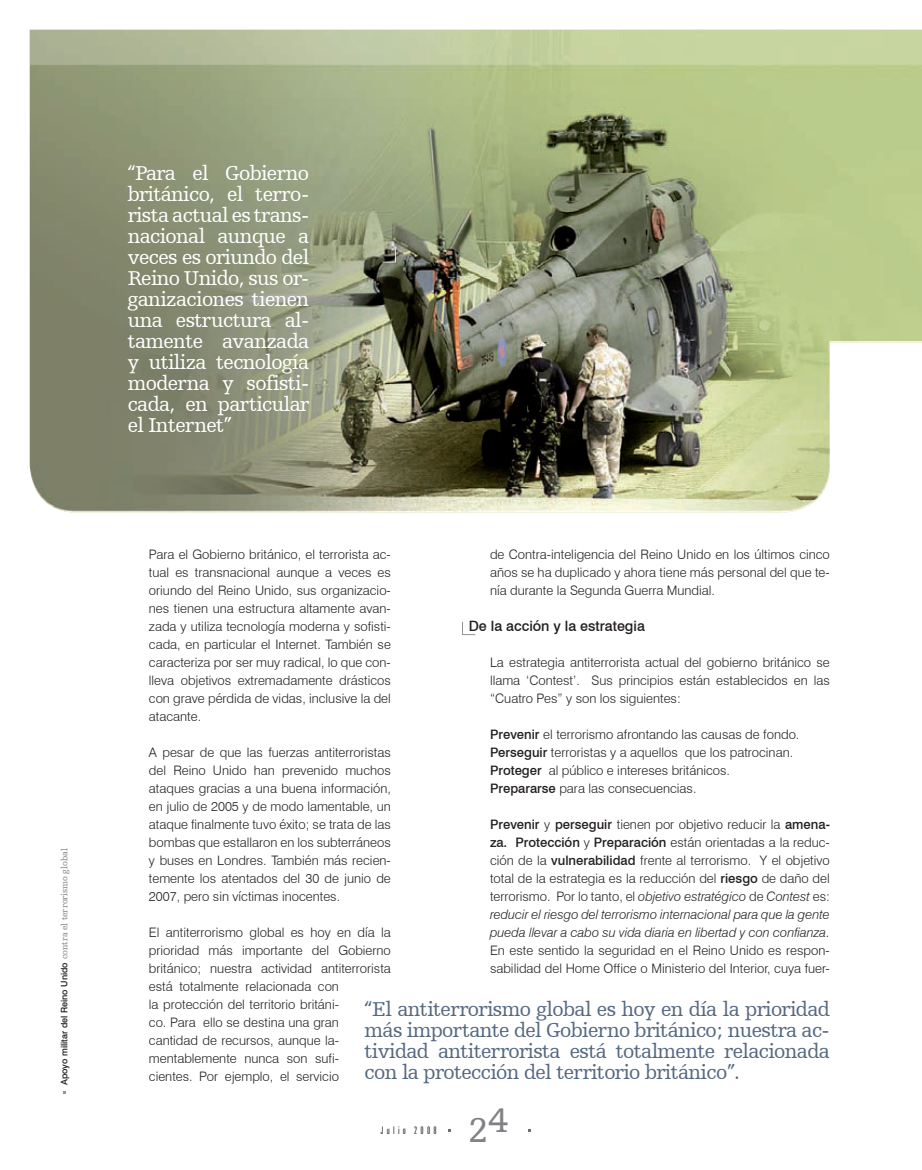
<style>
.page{position:relative;width:922px;height:1170px;background:#fff}
.page>*{position:absolute;margin:0;border:0;box-sizing:border-box;transform-origin:0 0}
.t1{font:36px "Humanist Slabserif 712 BT";color:#808285}
.t2{font:21px/21px "Humanist Slabserif 712 BT";letter-spacing:-.03em;color:#fff;text-align:justify}
.t3{font:21px/21px "Humanist Slabserif 712 BT";letter-spacing:-.03em;color:#556981;text-align:justify}
.t4{font:500 14.25px "Swiss 721 BT";color:#231f20}
.t5{font:300 13.05px/18px "Swiss 721 BT";color:#231f20;text-align:justify}
.t6{font:300 extra-condensed 10.5px "Zurich BT";letter-spacing:.31em;color:#231f20}
.t7{font:500 9px "Swiss 721 BT";color:#231f20}
.s1{font-family:"Humanist Slabserif 712 BT";font-weight:400;color:#808285}
.s2{font-weight:500}
.s3{font-style:italic}
</style>
<div class="page">
<img style="left:30px;top:30px;width:750px;height:482px">
<img style="left:780px;top:351px;width:49px;height:161px">
<svg style="left:462px;top:622px;width:13px;height:13px"></svg>
<svg style="left:382px;top:249px;width:13px;height:13px"></svg>
<p class="t7" style="left:59px;top:1085px;width:238px;rotate:-90deg">Apoyo militar del Reino Unido <span class="s1">contra el terrorismo global</span></p>
<p class="t2" style="left:128px;top:162px;width:183px">“Para el Gobierno británico, el terro&shy;rista actual es trans&shy;nacional aunque a veces es oriundo del Reino Unido, sus or&shy;ganizaciones tienen una estructura al&shy;tamente avanzada y utiliza tecnología moderna y sofisti&shy;cada, en particular el Internet”</p>
<p class="t5" style="left:490px;top:545px;width:341px">de Contra-inteligencia del Reino Unido en los últimos cinco años se ha duplicado y ahora tiene más personal del que te&shy;nía durante la Segunda Guerra Mundial.</p>
<p class="t4" style="left:468px;top:617px;width:177px">De la acción y la estrategia</p>
<p class="t5" style="left:490px;top:653px;width:341px">La estrategia antiterrorista actual del gobierno británico se llama ‘Contest’. Sus principios están establecidos en las “Cuatro Pes” y son los siguientes:</p>
<p class="t5" style="left:490px;top:725px;width:311px;text-align:left"><span class="s2">Prevenir</span> el terrorismo afrontando las causas de fondo.<br><span class="s2">Perseguir</span> terroristas y a aquellos que los patrocinan.<br><span class="s2">Proteger</span> al público e intereses británicos.<br><span class="s2">Prepararse</span> para las consecuencias.</p>
<p class="t5" style="left:490px;top:815px;width:341px"><span class="s2">Prevenir</span> y <span class="s2">perseguir</span> tienen por objetivo reducir la <span class="s2">amena&shy;za. Protección</span> y <span class="s2">Preparación</span> están orientadas a la reduc&shy;ción de la <span class="s2">vulnerabilidad</span> frente al terrorismo. Y el objetivo total de la estrategia es la reducción del <span class="s2">riesgo</span> de daño del terrorismo. Por lo tanto, el <span class="s3">objetivo estratégico</span> de <span class="s3">Contest</span> es: <span class="s3">reducir el riesgo del terrorismo internacional para que la gente pueda llevar a cabo su vida diaria en libertad y con confianza.</span></p>
<p class="t5" style="left:490px;top:941px;width:341px">En este sentido la seguridad en el Reino Unido es respon&shy;sabilidad del Home Office o Ministerio del Interior, cuya fuer-</p>
<p class="t5" style="left:149px;top:545px;width:243px">Para el Gobierno británico, el terrorista ac&shy;tual es transnacional aunque a veces es oriundo del Reino Unido, sus organizacio&shy;nes tienen una estructura altamente avan&shy;zada y utiliza tecnología moderna y sofisti&shy;cada, en particular el Internet. También se caracteriza por ser muy radical, lo que con&shy;lleva objetivos extremadamente drásticos con grave pérdida de vidas, inclusive la del atacante.</p>
<p class="t5" style="left:149px;top:743px;width:243px">A pesar de que las fuerzas antiterroristas del Reino Unido han prevenido muchos ataques gracias a una buena información, en julio de 2005 y de modo lamentable, un ataque finalmente tuvo éxito; se trata de las bombas que estallaron en los subterráneos y buses en Londres. También más recien&shy;temente los atentados del 30 de junio de 2007, pero sin víctimas inocentes.</p>
<p class="t5" style="left:149px;top:923px;width:243px;text-align:left">El antiterrorismo global es hoy en día la prioridad más importante del Gobierno británico; nuestra actividad antiterrorista está totalmente relacionada con<br>la protección del territorio británi-<br>co. Para ello se destina una gran cantidad de recursos, aunque la&shy;mentablemente nunca son sufi-<br>cientes. Por ejemplo, el servicio</p>
<h2 class="t3" style="left:364px;top:997px;width:466px">“El antiterrorismo global es hoy en día la prioridad más importante del Gobierno británico; nuestra ac&shy;tividad antiterrorista está totalmente relacionada con la protección del territorio británico”.</h2>
<p class="t6" style="left:380px;top:1124px;width:57px">Julio 2008</p>
<h1 class="t1" style="left:468px;top:1103px;width:42px">2424</h1>
</div>
